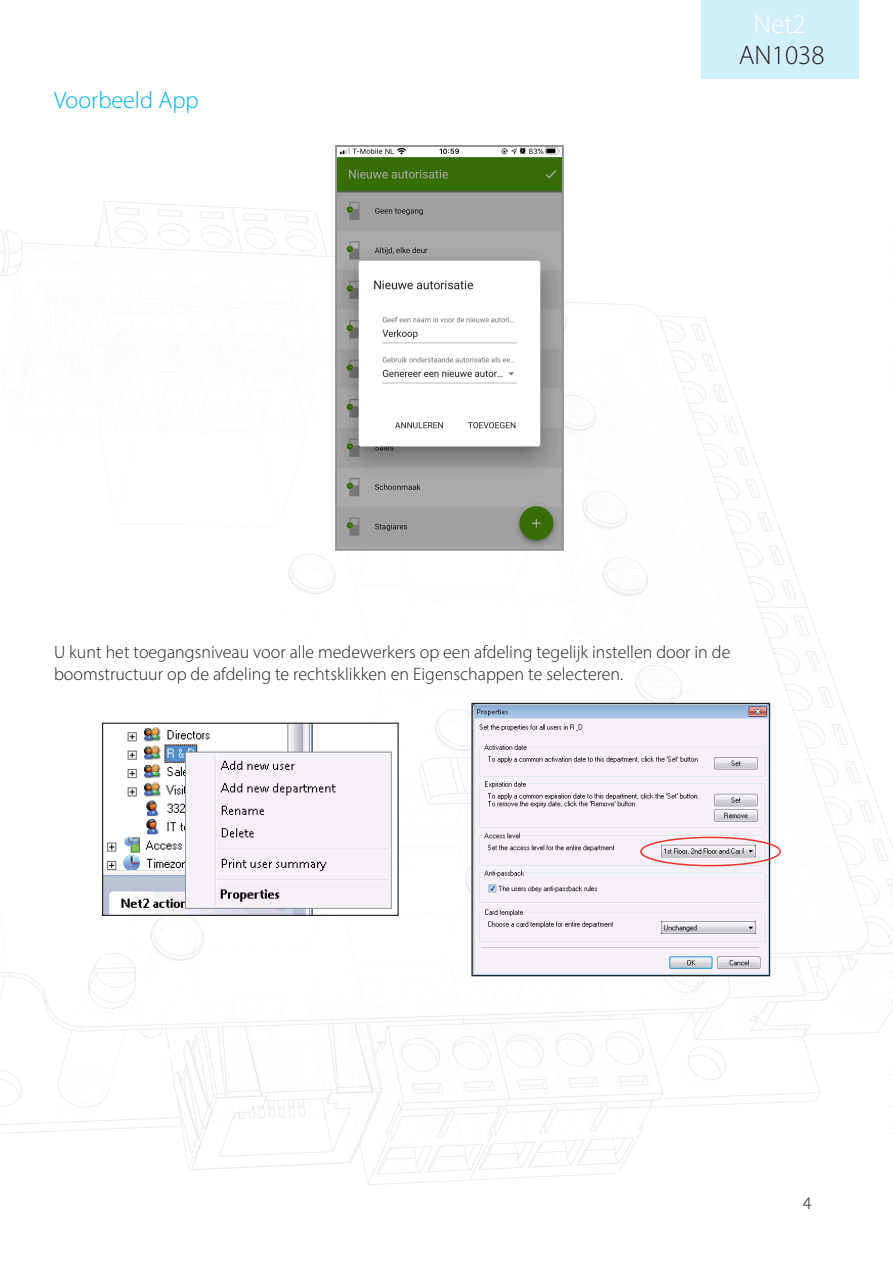
<style>
.page{position:relative;width:893px;height:1263px;background:#fff}
.page>*{position:absolute;margin:0;border:0;box-sizing:border-box;transform-origin:0 0}
.t1{font:300 27px "Myriad Pro";color:#231f20}
.t2{font:300 27px "Myriad Pro";color:#fff}
.Section_title{font:300 24px "Myriad Pro";color:#00aeef}
.Text{font:300 18px "Myriad Pro";color:#231f20}
</style>
<div class="page">
<img style="left:0;top:201px;width:893px;height:984px">
<div style="left:702px;top:0;width:157px;height:79px;background:#cfeffb"></div>
<img style="left:104px;top:725px;width:293px;height:189px">
<div style="left:102px;top:723px;width:297px;height:193px;border:1px solid #231f20"></div>
<img style="left:473px;top:705px;width:295px;height:269px">
<div style="left:471px;top:703px;width:299px;height:273px;border:1px solid #231f20"></div>
<div style="left:640px;top:837px;width:141px;height:29px;border:2px solid #ee3433;border-radius:50%"></div>
<img style="left:338px;top:148px;width:223px;height:400px">
<div style="left:335px;top:145px;width:229px;height:406px;border:2px solid #919295"></div>
<p class="Section_title" style="left:54px;top:85px;width:146px">Voorbeeld App</p>
<h1 class="t2" style="left:754px;top:8px;width:53px">Net2</h1>
<h1 class="t1" style="left:739px;top:39px;width:87px">AN1038</h1>
<p class="Text" style="left:54px;top:641px;width:678px">U kunt het toegangsniveau voor alle medewerkers op een afdeling tegelijk instellen door in de</p>
<p class="Text" style="left:54px;top:663px;width:571px">boomstructuur op de afdeling te rechtsklikken en Eigenschappen te selecteren.</p>
<p class="Text" style="left:803px;top:1192px;width:10px">4</p>
</div>
